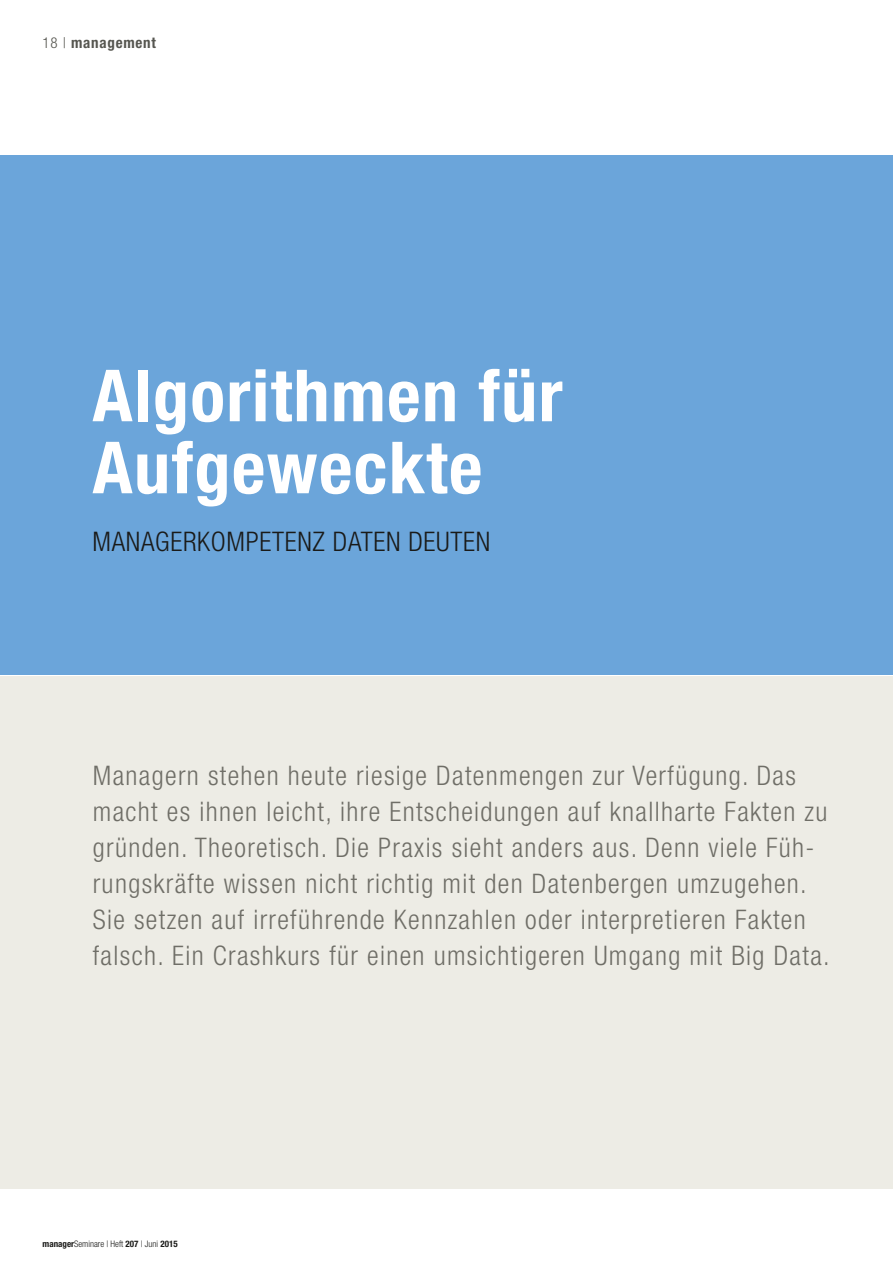
<style>
.page{position:relative;width:893px;height:1263px;background:#fff}
.page>*{position:absolute;margin:0;border:0;box-sizing:border-box;transform-origin:0 0}
.haupt{font:700 condensed 72px/72px "Helvetica Neue LT";letter-spacing:.02em;color:#fff}
._1_3_Vorspann{font:300 condensed 27px/36px "Helvetica Neue LT";letter-spacing:.05em;color:#6f6e67}
._1_2_Stichzeile{font:300 condensed 27px "Helvetica Neue LT";letter-spacing:.025em;color:#1a1a18}
.t1{font:700 condensed 15px "Helvetica Neue LT";letter-spacing:.05em;color:#565650}
.t2{font:300 condensed 9px "Helvetica Neue LT";color:#1a1a18}
.s1{font-weight:300}
.s2{font-weight:700}
</style>
<div class="page">
<div style="left:0;top:676px;width:893px;height:513px;background:#edece5"></div>
<div style="left:0;top:156px;width:893px;height:519px;background:#6ba5da"></div>
<p class="t1" style="left:43px;top:34px;width:115px"><span class="s1">18 |</span> management</p>
<p class="haupt" style="left:93px;top:359px;width:472px">Algorithmen für<br>Aufgeweckte</p>
<p class="_1_2_Stichzeile" style="left:93px;top:526px;width:399px">MANAGERKOMPETENZ DATEN DEUTEN</p>
<p class="_1_3_Vorspann" style="left:93px;top:757px;width:738px">Managern stehen heute riesige Datenmengen zur Verfügung. Das macht es ihnen leicht, ihre Entscheidungen auf knallharte Fakten zu gründen. Theoretisch. Die Praxis sieht anders aus. Denn viele Füh&shy;rungskräfte wissen nicht richtig mit den Datenbergen umzugehen.<br>Sie setzen auf irreführende Kennzahlen oder interpretieren Fakten falsch. Ein Crashkurs für einen umsichtigeren Umgang mit Big Data.</p>
<p class="t2" style="left:43px;top:1238px;width:137px"><span class="s2">manager</span>Seminare | Heft <span class="s2">207</span> | Juni <span class="s2">2015</span></p>
</div>
